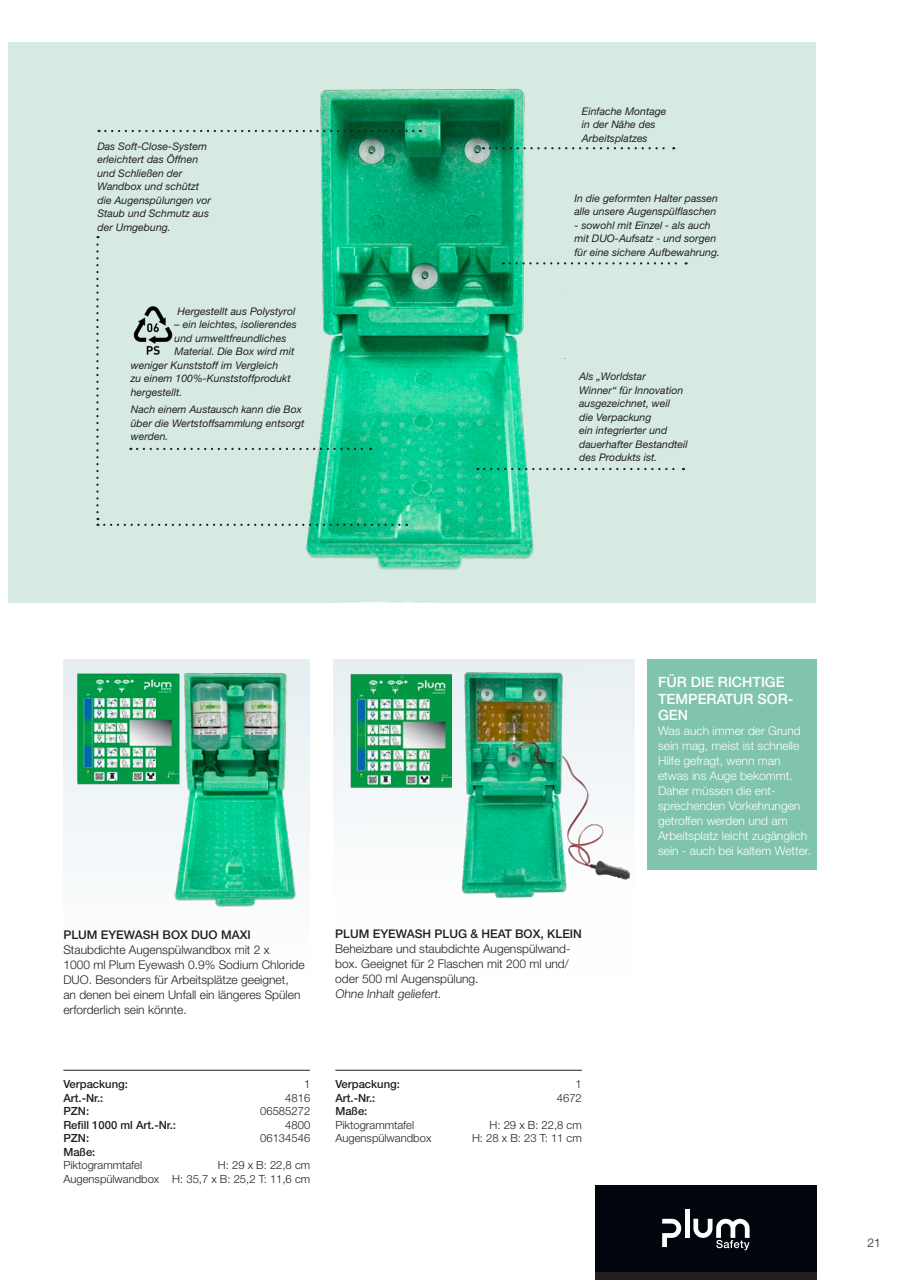
<style>
.page{position:relative;width:910px;height:1280px;background:#fff}
.page>*{position:absolute;margin:0;border:0;box-sizing:border-box;transform-origin:0 0}
.Rubrik_-_brød{font:500 14.25px/16.5px "Helvetica Neue LT Std";color:#fff}
.t1{font:300 12px/15px "Helvetica Neue LT Std";color:#231f20}
.t2{font:300 12px/15px "Helvetica Neue LT Std";color:#fff}
.t3{font:500 12px "Helvetica Neue LT Std";color:#231f20}
.t4{font:300 11.25px/13.5px "Helvetica Neue LT Std";color:#231f20;text-align:right}
.t5{font:500 11.25px/13.5px "Helvetica Neue LT Std";color:#231f20}
.t6{font:italic 10.5px/13.5px "Helvetica Neue LT Std";color:#231f20}
</style>
<div class="page">
<div style="left:595px;top:1185px;width:221px;height:95px;background:#231f20"></div>
<div style="left:595px;top:1185px;width:221px;height:86px;background:#01060e"></div>
<div style="left:685px;top:1209px;width:5px;height:29px;background:#fff"></div>
<svg style="left:662px;top:1219px;width:19px;height:28px"></svg>
<svg style="left:693px;top:1219px;width:57px;height:31px"></svg>
<div style="left:9px;top:43px;width:807px;height:560px;background:#d7eae1"></div>
<img style="left:239px;top:89px;width:347px;height:514px">
<div style="left:333px;top:659px;width:302px;height:319px;background:linear-gradient(to bottom,#e8eff3,#fff)"></div>
<div style="left:63px;top:659px;width:246px;height:319px;background:linear-gradient(to bottom,#e6eef2,#fefefe)"></div>
<img style="left:63px;top:664px;width:242px;height:255px">
<img style="left:446px;top:668px;width:187px;height:249px">
<img style="left:351px;top:673px;width:101px;height:122px">
<svg style="left:104px;top:524px;width:303px;height:2px"></svg>
<svg style="left:490px;top:147px;width:184px;height:2px"></svg>
<svg style="left:137px;top:448px;width:234px;height:2px"></svg>
<svg style="left:484px;top:468px;width:200px;height:2px"></svg>
<svg style="left:510px;top:262px;width:177px;height:2px"></svg>
<svg style="left:96px;top:236px;width:3px;height:276px"></svg>
<svg style="left:99px;top:130px;width:322px;height:2px"></svg>
<hr style="left:63px;top:1070px;width:247px;height:1px;background:#231f20">
<hr style="left:335px;top:1070px;width:247px;height:1px;background:#231f20">
<div style="left:647px;top:659px;width:169px;height:211px;background:#7fc4ab"></div>
<img style="left:133px;top:307px;width:40px;height:48px">
<p class="t6" style="left:97px;top:139px;width:115px">Das Soft-Close-System erleichtert das Öffnen und Schließen der<br>Wandbox und schützt die Augenspülungen vor<br>Staub und Schmutz aus der Umgebung.</p>
<p class="t6" style="left:177px;top:304px;width:119px">Hergestellt aus Polystyrol</p>
<p class="t6" style="left:175px;top:317px;width:124px">– ein leichtes, isolierendes</p>
<p class="t6" style="left:175px;top:331px;width:113px">und umweltfreundliches</p>
<p class="t6" style="left:175px;top:344px;width:121px">Material. Die Box wird mit</p>
<p class="t6" style="left:131px;top:358px;width:149px">weniger Kunststoff im Vergleich</p>
<p class="t6" style="left:131px;top:371px;width:161px">zu einem 100%-Kunststoffprodukt</p>
<p class="t6" style="left:131px;top:385px;width:53px">hergestellt.</p>
<p class="t6" style="left:131px;top:403px;width:175px">Nach einem Austausch kann die Box über die Wertstoffsammlung entsorgt werden.</p>
<p class="t6" style="left:582px;top:104px;width:86px">Einfache Montage in der Nähe des<br>Arbeitsplatzes</p>
<p class="t6" style="left:574px;top:191px;width:145px">In die geformten Halter passen alle unsere Augenspülflaschen</p>
<p class="t6" style="left:574px;top:218px;width:147px">- sowohl mit Einzel - als auch mit DUO-Aufsatz - und sorgen für eine sichere Aufbewahrung.</p>
<p class="t6" style="left:579px;top:369px;width:110px">Als „Worldstar<br>Winner“ für Innovation ausgezeichnet, weil<br>die Verpackung<br>ein integrierter und dauerhafter Bestandteil des Produkts ist.</p>
<p class="t3" style="left:63px;top:927px;width:189px">PLUM EYEWASH BOX DUO MAXI</p>
<p class="t1" style="left:63px;top:942px;width:243px">Staubdichte Augenspülwandbox mit 2 x<br>1000 ml Plum Eyewash 0.9% Sodium Chloride DUO. Besonders für Arbeitsplätze geeignet,<br>an denen bei einem Unfall ein längeres Spülen erforderlich sein könnte.</p>
<p class="t3" style="left:335px;top:927px;width:248px">PLUM EYEWASH PLUG &amp; HEAT BOX, KLEIN</p>
<p class="t1" style="left:335px;top:941px;width:237px">Beheizbare und staubdichte Augenspülwand&shy;box. Geeignet für 2 Flaschen mit 200 ml und/ oder 500 ml Augenspülung.</p>
<p class="t1" style="left:335px;top:986px;width:109px">Ohne Inhalt geliefert.</p>
<p class="t5" style="left:63px;top:1077px;width:66px">Verpackung:<br>Art.-Nr.:</p>
<p class="t5" style="left:63px;top:1104px;width:27px">PZN:</p>
<p class="t5" style="left:63px;top:1118px;width:114px">Refill 1000 ml Art.-Nr.:</p>
<p class="t5" style="left:63px;top:1131px;width:27px">PZN:</p>
<p class="t5" style="left:63px;top:1145px;width:34px">Maße:</p>
<p class="t4" style="left:63px;top:1158px;width:80px">Piktogrammtafel</p>
<p class="t4" style="left:63px;top:1172px;width:98px">Augenspülwandbox</p>
<p class="t4" style="left:285px;top:1077px;width:27px">1<br>4816</p>
<p class="t4" style="left:260px;top:1104px;width:52px">06585272</p>
<p class="t4" style="left:285px;top:1118px;width:27px">4800</p>
<p class="t4" style="left:260px;top:1131px;width:52px">06134546</p>
<p class="t4" style="left:218px;top:1158px;width:94px">H: 29 x B: 22,8 cm</p>
<p class="t4" style="left:172px;top:1172px;width:140px">H: 35,7 x B: 25,2 T: 11,6 cm</p>
<p class="t5" style="left:335px;top:1077px;width:66px">Verpackung:<br>Art.-Nr.:</p>
<p class="t5" style="left:335px;top:1104px;width:34px">Maße:</p>
<p class="t4" style="left:335px;top:1118px;width:80px">Piktogrammtafel</p>
<p class="t4" style="left:335px;top:1131px;width:98px">Augenspülwandbox</p>
<p class="t4" style="left:557px;top:1077px;width:27px">1<br>4672</p>
<p class="t4" style="left:489px;top:1118px;width:94px">H: 29 x B: 22,8 cm</p>
<p class="t4" style="left:472px;top:1131px;width:111px">H: 28 x B: 23 T: 11 cm</p>
<p class="Rubrik_-_brød" style="left:658px;top:674px;width:137px">FÜR DIE RICHTIGE<br>TEMPERATUR SOR-<br>GEN</p>
<p class="t2" style="left:658px;top:723px;width:144px">Was auch immer der Grund sein mag, meist ist schnelle<br>Hilfe gefragt, wenn man etwas ins Auge bekommt.<br>Daher müssen die ent-</p>
<p class="t2" style="left:658px;top:798px;width:154px">sprechenden Vorkehrungen getroffen werden und am<br>Arbeitsplatz leicht zugänglich sein - auch bei kaltem Wetter.</p>
<p class="t1" style="left:867px;top:1235px;width:15px">21</p>
</div>
